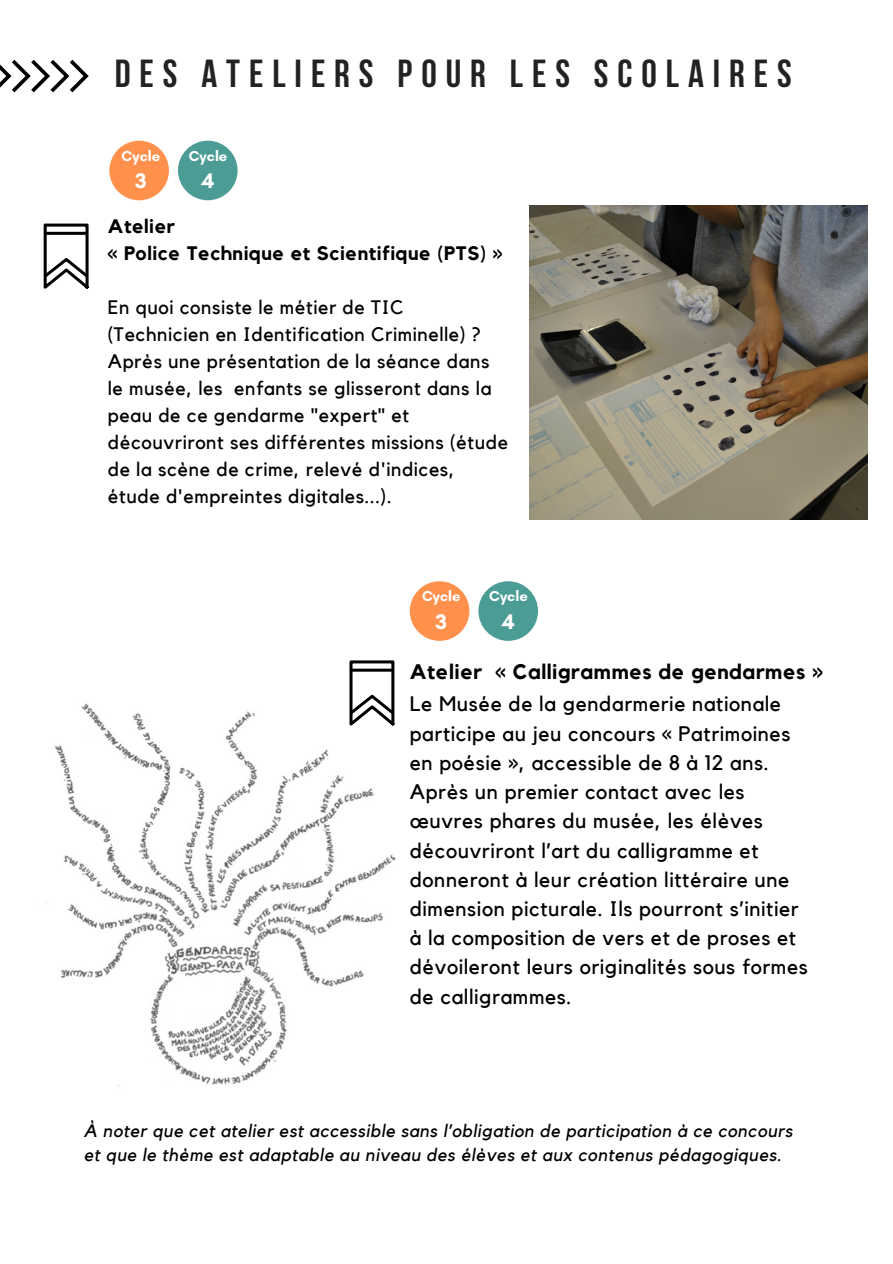
<style>
.page{position:relative;width:893px;height:1264px;background:#fff}
.page>*{position:absolute;margin:0;border:0;box-sizing:border-box;transform-origin:0 0}
.t1{font:700 39px "Bebas Neue";letter-spacing:.23em;color:#222}
.t2{font:700 21.45px "Glacial Indifference";color:#fff}
.t3{font:21px/29.2px "Kollektif";letter-spacing:.03em;color:#000}
.t4{font:700 21px "Kollektif";letter-spacing:.03em;color:#000}
.t5{font:19.5px/27px "Kollektif";letter-spacing:.03em;color:#000}
.t6{font:700 19.5px/27px "Kollektif";letter-spacing:.03em;color:#000}
.t7{font:italic 18px/24.8px "Kollektif";letter-spacing:.03em;color:#000}
.t8{font:700 14.7px "Glacial Indifference";color:#fff}
</style>
<div class="page">
<svg style="left:0;top:60px;width:89px;height:32px"></svg>
<img style="left:46px;top:693px;width:350px;height:393px">
<svg style="left:349px;top:660px;width:45px;height:65px"></svg>
<hr style="left:349px;top:668px;width:45px;height:3px;background:#000;border-radius:2px">
<img style="left:529px;top:205px;width:338px;height:314px">
<svg style="left:44px;top:223px;width:45px;height:66px"></svg>
<hr style="left:44px;top:232px;width:44px;height:3px;background:#000;border-radius:2px">
<div style="left:109px;top:141px;width:60px;height:59px;background:#ff914d;border-radius:50%"></div>
<div style="left:178px;top:141px;width:59px;height:59px;background:#4a9c95;border-radius:50%"></div>
<div style="left:410px;top:581px;width:59px;height:60px;background:#ff914d;border-radius:50%"></div>
<div style="left:478px;top:581px;width:60px;height:60px;background:#4a9c95;border-radius:50%"></div>
<h1 class="t1" style="left:115px;top:58px;width:678px">DES ATELIERS POUR LES SCOLAIRES</h1>
<p class="t8" style="left:122px;top:147px;width:40px">Cycle</p>
<p class="t2" style="left:135px;top:168px;width:13px">3</p>
<p class="t8" style="left:189px;top:147px;width:40px">Cycle</p>
<p class="t2" style="left:201px;top:168px;width:14px">4</p>
<p class="t6" style="left:108px;top:213px;width:396px">Atelier<br>« Police Technique et Scientifique (PTS) »</p>
<p class="t5" style="left:108px;top:294px;width:402px">En quoi consiste le métier de TIC (Technicien en Identification Criminelle) ?<br>Après une présentation de la séance dans le musée, les enfants se glisseront dans la peau de ce gendarme "expert" et découvriront ses différentes missions (étude de la scène de crime, relevé d'indices, étude d'empreintes digitales...).</p>
<p class="t8" style="left:422px;top:587px;width:40px">Cycle</p>
<p class="t2" style="left:435px;top:608px;width:13px">3</p>
<p class="t8" style="left:489px;top:587px;width:40px">Cycle</p>
<p class="t2" style="left:502px;top:608px;width:14px">4</p>
<p class="t4" style="left:410px;top:661px;width:414px">Atelier « Calligrammes de gendarmes »</p>
<p class="t3" style="left:410px;top:690px;width:399px">Le Musée de la gendarmerie nationale participe au jeu concours « Patrimoines en poésie », accessible de 8 à 12 ans.<br>Après un premier contact avec les œuvres phares du musée, les élèves découvriront l’art du calligramme et donneront à leur création littéraire une dimension picturale. Ils pourront s’initier à la composition de vers et de proses et dévoileront leurs originalités sous formes de calligrammes.</p>
<p class="t7" style="left:84px;top:1118px;width:710px">À noter que cet atelier est accessible sans l’obligation de participation à ce concours et que le thème est adaptable au niveau des élèves et aux contenus pédagogiques.</p>
</div>
